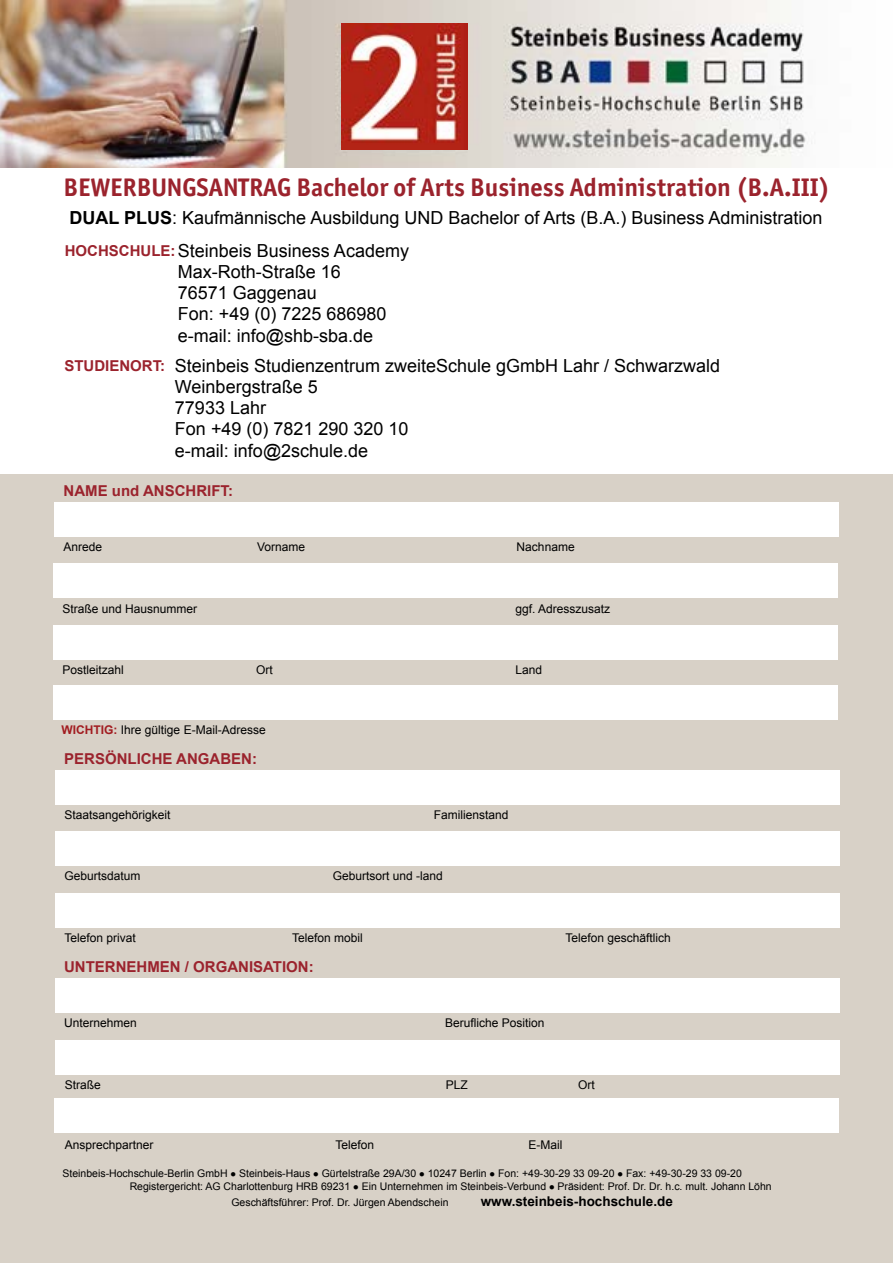
<style>
.page{position:relative;width:893px;height:1263px;background:#fff}
.page>*{position:absolute;margin:0;border:0;box-sizing:border-box;transform-origin:0 0}
.t1{font:700 25.5px "Officina Sans ITC Std";color:#9b232d}
.t2{font:18px/21.1px "Arial";color:#000}
.t3{font:700 15px "Arial";color:#9b232d}
.t4{font:700 13.5px "Arial";color:#000}
.t5{font:12px "Arial";color:#000}
.t6{font:10.5px/12.6px "Arial";color:#000}
.s1{font-weight:700}
.s2{font-weight:700;color:#a21d21}
</style>
<div class="page">
<img style="left:0;top:0;width:812px;height:168px">
<div style="left:0;top:474px;width:893px;height:789px;background:#d8d1c7"></div>
<div style="left:54px;top:502px;width:785px;height:34px;background:#fff"></div>
<div style="left:53px;top:564px;width:785px;height:34px;background:#fff"></div>
<div style="left:53px;top:625px;width:785px;height:34px;background:#fff"></div>
<div style="left:55px;top:770px;width:785px;height:34px;background:#fff"></div>
<div style="left:55px;top:832px;width:785px;height:34px;background:#fff"></div>
<div style="left:55px;top:893px;width:785px;height:34px;background:#fff"></div>
<div style="left:55px;top:978px;width:785px;height:34px;background:#fff"></div>
<div style="left:55px;top:1040px;width:785px;height:34px;background:#fff"></div>
<div style="left:54px;top:1098px;width:785px;height:34px;background:#fff"></div>
<div style="left:53px;top:685px;width:785px;height:34px;background:#fff"></div>
<img style="left:341px;top:23px;width:127px;height:127px">
<h1 class="t1" style="left:63px;top:171px;width:768px">BEWERBUNGSANTRAG Bachelor of Arts Business Administration (B.A.III)</h1>
<p class="t2" style="left:70px;top:207px;width:754px"><span class="s1">DUAL PLUS</span>: Kaufmännische Ausbildung UND Bachelor of Arts (B.A.) Business Administration</p>
<p class="t2" style="left:178px;top:240px;width:233px">Steinbeis Business Academy<br>Max-Roth-Straße 16<br>76571 Gaggenau<br>Fon: +49 (0) 7225 686980 e-mail: info@shb-sba.de</p>
<p class="t3" style="left:65px;top:240px;width:112px">HOCHSCHULE:</p>
<p class="t3" style="left:64px;top:355px;width:102px">STUDIENORT:</p>
<p class="t2" style="left:175px;top:355px;width:547px">Steinbeis Studienzentrum zweiteSchule gGmbH Lahr / Schwarzwald<br>Weinbergstraße 5<br>77933 Lahr<br>Fon +49 (0) 7821 290 320 10<br>e-mail: info@2schule.de</p>
<p class="t3" style="left:64px;top:480px;width:171px">NAME und ANSCHRIFT:</p>
<p class="t5" style="left:64px;top:538px;width:40px">Anrede</p>
<p class="t5" style="left:257px;top:538px;width:50px">Vorname</p>
<p class="t5" style="left:517px;top:538px;width:60px">Nachname</p>
<p class="t5" style="left:62px;top:600px;width:136px">Straße und Hausnummer</p>
<p class="t5" style="left:516px;top:600px;width:96px">ggf. Adresszusatz</p>
<p class="t5" style="left:62px;top:662px;width:63px">Postleitzahl</p>
<p class="t5" style="left:256px;top:662px;width:18px">Ort</p>
<p class="t5" style="left:516px;top:662px;width:28px">Land</p>
<p class="t5" style="left:62px;top:722px;width:206px"><span class="s2">WICHTIG:</span> Ihre gültige E-Mail-Adresse</p>
<p class="t3" style="left:64px;top:748px;width:194px">PERSÖNLICHE ANGABEN:</p>
<p class="t5" style="left:64px;top:806px;width:108px">Staatsangehörigkeit</p>
<p class="t5" style="left:434px;top:806px;width:76px">Familienstand</p>
<p class="t5" style="left:64px;top:868px;width:78px">Geburtsdatum</p>
<p class="t5" style="left:333px;top:868px;width:112px">Geburtsort und -land</p>
<p class="t5" style="left:64px;top:930px;width:73px">Telefon privat</p>
<p class="t5" style="left:292px;top:930px;width:72px">Telefon mobil</p>
<p class="t5" style="left:566px;top:930px;width:107px">Telefon geschäftlich</p>
<p class="t3" style="left:64px;top:956px;width:251px">UNTERNEHMEN / ORGANISATION:</p>
<p class="t5" style="left:64px;top:1015px;width:74px">Unternehmen</p>
<p class="t5" style="left:445px;top:1015px;width:101px">Berufliche Position</p>
<p class="t5" style="left:65px;top:1076px;width:38px">Straße</p>
<p class="t5" style="left:446px;top:1076px;width:24px">PLZ</p>
<p class="t5" style="left:578px;top:1076px;width:18px">Ort</p>
<p class="t5" style="left:65px;top:1137px;width:90px">Ansprechpartner</p>
<p class="t5" style="left:336px;top:1137px;width:40px">Telefon</p>
<p class="t5" style="left:528px;top:1137px;width:35px">E-Mail</p>
<p class="t6" style="left:130px;top:1167px;width:644px;text-indent:-67px">Steinbeis-Hochschule-Berlin GmbH ● Steinbeis-Haus ● Gürtelstraße 29A/30 ● 10247 Berlin ● Fon: +49-30-29 33 09-20 ● Fax: +49-30-29 33 09-20<br>Registergericht: AG Charlottenburg HRB 69231 ● Ein Unternehmen im Steinbeis-Verbund ● Präsident: Prof. Dr. Dr. h.c. mult. Johann Löhn</p>
<p class="t6" style="left:231px;top:1196px;width:219px">Geschäftsführer: Prof. Dr. Jürgen Abendschein</p>
<p class="t4" style="left:481px;top:1191px;width:194px">www.steinbeis-hochschule.de</p>
</div>
